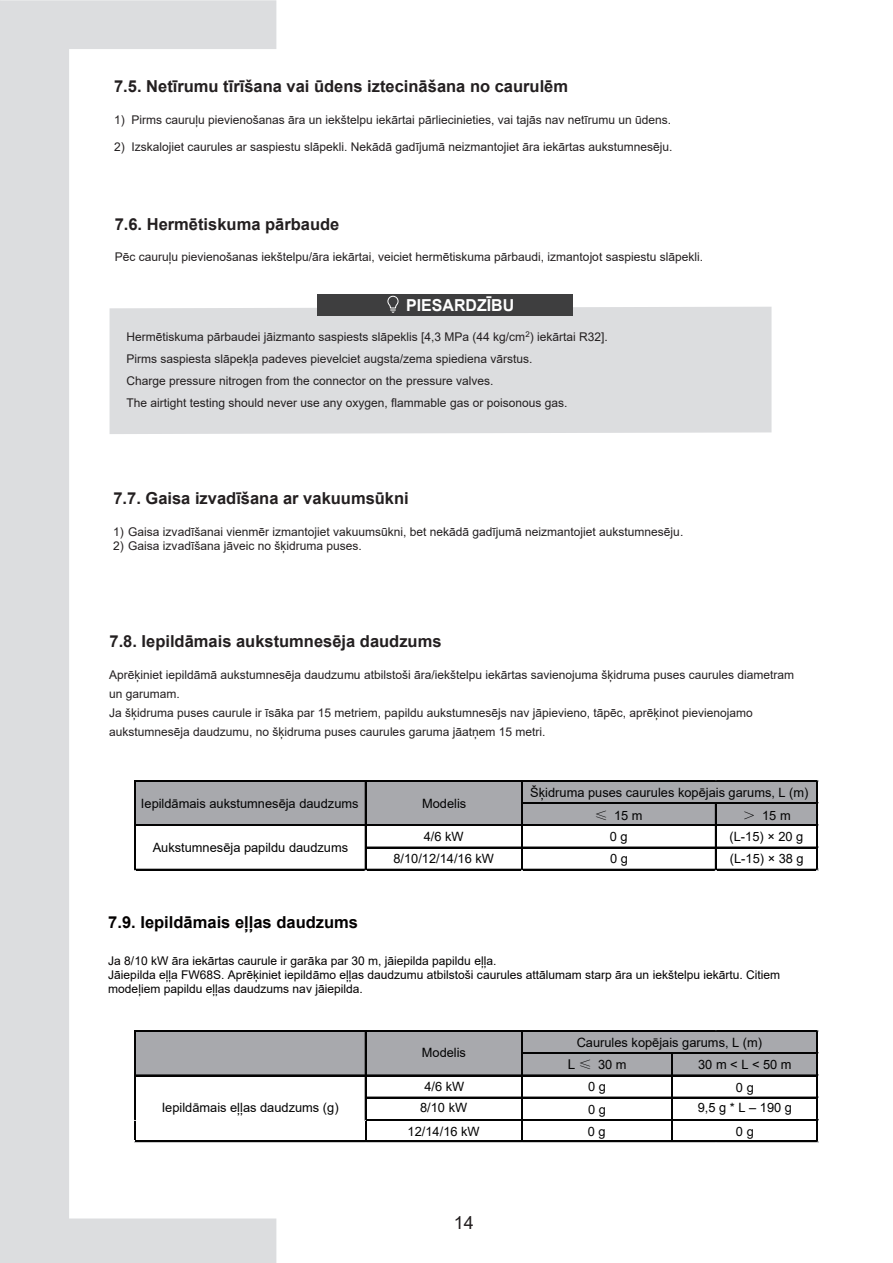
<style>
.page{position:relative;width:893px;height:1263px;background:#fff}
.page>*{position:absolute;margin:0;border:0;box-sizing:border-box;transform-origin:0 0}
.t1{font:18px "Arial";color:#231f20}
.t2{font:700 16.5px "Arial";color:#231f20}
.t3{font:700 16.5px "Arial";color:#030000}
.t4{font:700 16.5px "Arial";color:#fff}
.t5{font:12.75px "Arial";color:#030303}
.t6{font:12.75px "Arial";color:#030303}
.t7{font:12px/19px "Arial";color:#231f20}
.t8{font:12px/14.4px "Arial";color:#030000}
.t9{font:12px/21.9px "Arial";color:#231f20}
.s1{font-style:inherit}
.s2{font-family:"Deng Xian G Bpc EUC H"}
.s3{font-size:13.5px}
</style>
<div class="page">
<div style="left:135px;top:781px;width:682px;height:44px;background:#a8a9ad"></div>
<svg style="left:0;top:0;width:276px;height:1263px"></svg>
<div style="left:110px;top:307px;width:661px;height:127px;background:#dcdddf"></div>
<div style="left:317px;top:294px;width:255px;height:21px;background:#3e3e3f"></div>
<svg style="left:387px;top:295px;width:12px;height:18px"></svg>
<hr style="left:135px;top:781px;width:683px;height:1px;background:#030303">
<hr style="left:134px;top:781px;width:1px;height:89px;background:#030303">
<hr style="left:365px;top:782px;width:1px;height:88px;background:#030303">
<hr style="left:521px;top:782px;width:1px;height:88px;background:#030303">
<hr style="left:522px;top:782px;width:1px;height:88px;background:#030303">
<hr style="left:715px;top:804px;width:1px;height:66px;background:#030303">
<hr style="left:135px;top:869px;width:683px;height:1px;background:#030303">
<hr style="left:817px;top:782px;width:1px;height:88px;background:#030303">
<hr style="left:523px;top:802px;width:295px;height:1px;background:#030303">
<hr style="left:523px;top:803px;width:295px;height:1px;background:#030303">
<hr style="left:135px;top:825px;width:683px;height:1px;background:#030303">
<hr style="left:366px;top:847px;width:452px;height:1px;background:#030303">
<div style="left:135px;top:1031px;width:682px;height:44px;background:#a8a9ad"></div>
<hr style="left:135px;top:1031px;width:683px;height:1px;background:#030303">
<hr style="left:134px;top:1031px;width:1px;height:109px;background:#030303">
<hr style="left:365px;top:1032px;width:1px;height:108px;background:#030303">
<hr style="left:521px;top:1032px;width:1px;height:88px;background:#030303">
<hr style="left:522px;top:1032px;width:1px;height:108px;background:#030303">
<hr style="left:672px;top:1054px;width:1px;height:86px;background:#030303">
<hr style="left:817px;top:1032px;width:1px;height:108px;background:#030303">
<hr style="left:523px;top:1052px;width:295px;height:1px;background:#030303">
<hr style="left:523px;top:1053px;width:295px;height:1px;background:#030303">
<hr style="left:135px;top:1075px;width:683px;height:1px;background:#030303">
<hr style="left:366px;top:1097px;width:452px;height:1px;background:#030303">
<hr style="left:135px;top:1141px;width:683px;height:1px;background:#030303">
<hr style="left:135px;top:1140px;width:683px;height:1px;background:#030303">
<hr style="left:366px;top:1119px;width:452px;height:2px;background:#030303">
<h2 class="t2" style="left:114px;top:75px;width:456px"><span class="s1">7.5</span>. Netīrumu tīrīšana vai ūdens iztecināšana no caurulēm</h2>
<p class="t7" style="left:114px;top:110px;width:558px">1) Pirms cauruļu pievienošanas āra un iekštelpu iekārtai pārliecinieties, vai tajās nav netīrumu un ūdens.</p>
<p class="t7" style="left:114px;top:137px;width:560px">2) Izskalojiet caurules ar saspiestu slāpekli. Nekādā gadījumā neizmantojiet āra iekārtas aukstumnesēju.</p>
<h2 class="t2" style="left:115px;top:212px;width:226px"><span class="s1">7.6</span>. Hermētiskuma pārbaude</h2>
<p class="t7" style="left:115px;top:247px;width:590px">Pēc cauruļu pievienošanas iekštelpu/āra iekārtai, veiciet hermētiskuma pārbaudi, izmantojot saspiestu slāpekli.</p>
<h2 class="t4" style="left:406px;top:293px;width:110px">PIESARDZĪBU</h2>
<p class="t7" style="left:126px;top:326px;width:483px;line-height:21.9px">Hermētiskuma pārbaudei jāizmanto saspiests slāpeklis [4,3 MPa (44 kg/cm<sup>2</sup>) iekārtai R32].<br>Pirms saspiesta slāpekļa padeves pievelciet augsta/zema spiediena vārstus.</p>
<p class="t9" style="left:126px;top:370px;width:442px">Charge pressure nitrogen from the connector on the pressure valves.<br>The airtight testing should never use any oxygen, flammable gas or poisonous gas.</p>
<h2 class="t2" style="left:113px;top:487px;width:297px"><span class="s1">7.7</span>. Gaisa izvadīšana ar vakuumsūkni</h2>
<p class="t7" style="left:113px;top:522px;width:572px">1) Gaisa izvadīšanai vienmēr izmantojiet vakuumsūkni, bet nekādā gadījumā neizmantojiet aukstumnesēju.</p>
<p class="t7" style="left:113px;top:536px;width:250px">2) Gaisa izvadīšana jāveic no šķidruma puses.</p>
<h2 class="t2" style="left:110px;top:630px;width:334px"><span class="s1">7.8</span>. Iepildāmais aukstumnesēja daudzums</h2>
<p class="t7" style="left:109px;top:666px;width:686px">Aprēķiniet iepildāmā aukstumnesēja daudzumu atbilstoši āra/iekštelpu iekārtas savienojuma šķidruma puses caurules diametram un garumam.<br>Ja šķidruma puses caurule ir īsāka par 15 metriem, papildu aukstumnesējs nav jāpievieno, tāpēc, aprēķinot pievienojamo aukstumnesēja daudzumu, no šķidruma puses caurules garuma jāatņem 15 metri.</p>
<p class="t5" style="left:141px;top:794px;width:219px">Iepildāmais aukstumnesēja daudzums</p>
<p class="t5" style="left:422px;top:794px;width:46px">Modelis</p>
<p class="t5" style="left:530px;top:783px;width:280px">Šķidruma puses caurules kopējais garums, L (m)</p>
<p class="t6" style="left:595px;top:806px;width:49px"><span class="s2">≤</span> 15m</p>
<p class="t6" style="left:743px;top:806px;width:49px"><span class="s2">＞</span> 15m</p>
<p class="t5" style="left:153px;top:839px;width:197px">Aukstumnesēja papildu daudzums</p>
<p class="t6" style="left:424px;top:828px;width:41px">4/6 kW</p>
<p class="t6" style="left:610px;top:828px;width:19px">0 g</p>
<p class="t6" style="left:730px;top:828px;width:75px">(L-15) × 20 g</p>
<p class="t6" style="left:393px;top:850px;width:102px">8/10/12/14/16 kW</p>
<p class="t6" style="left:610px;top:850px;width:19px">0 g</p>
<p class="t6" style="left:730px;top:850px;width:75px">(L-15) × 38 g</p>
<h2 class="t3" style="left:108px;top:912px;width:251px">7.9. Iepildāmais eļļas daudzums</h2>
<p class="t8" style="left:108px;top:953px;width:673px">Ja 8/10 kW āra iekārtas caurule ir garāka par 30 m, jāiepilda papildu eļļa.<br>Jāiepilda eļļa FW68S. Aprēķiniet iepildāmo eļļas daudzumu atbilstoši caurules attālumam starp āra un iekštelpu iekārtu. Citiem modeļiem papildu eļļas daudzums nav jāiepilda.</p>
<p class="t5" style="left:422px;top:1044px;width:46px">Modelis</p>
<p class="t5" style="left:577px;top:1033px;width:187px">Caurules kopējais garums, L (m)</p>
<p class="t5" style="left:568px;top:1056px;width:60px"><span class="s3">L</span><span class="s2">≤</span> 30<span class="s1">m</span></p>
<p class="t5" style="left:698px;top:1056px;width:95px">30m &lt;L &lt; 50m</p>
<p class="t6" style="left:424px;top:1078px;width:41px">4/6 kW</p>
<p class="t6" style="left:588px;top:1078px;width:19px">0 g</p>
<p class="t6" style="left:736px;top:1079px;width:19px">0 g</p>
<p class="t5" style="left:162px;top:1099px;width:178px">Iepildāmais eļļas daudzums (g)</p>
<p class="t6" style="left:420px;top:1098px;width:49px">8/10 kW</p>
<p class="t6" style="left:588px;top:1100px;width:19px">0 g</p>
<p class="t5" style="left:698px;top:1099px;width:96px">9,5 g * L – 190 g</p>
<p class="t6" style="left:408px;top:1122px;width:74px">12/14/16 kW</p>
<p class="t6" style="left:588px;top:1122px;width:19px">0 g</p>
<p class="t5" style="left:736px;top:1123px;width:19px">0 <span class="s1">g</span></p>
<h1 class="t1" style="left:454px;top:1210px;width:22px">14</h1>
</div>
